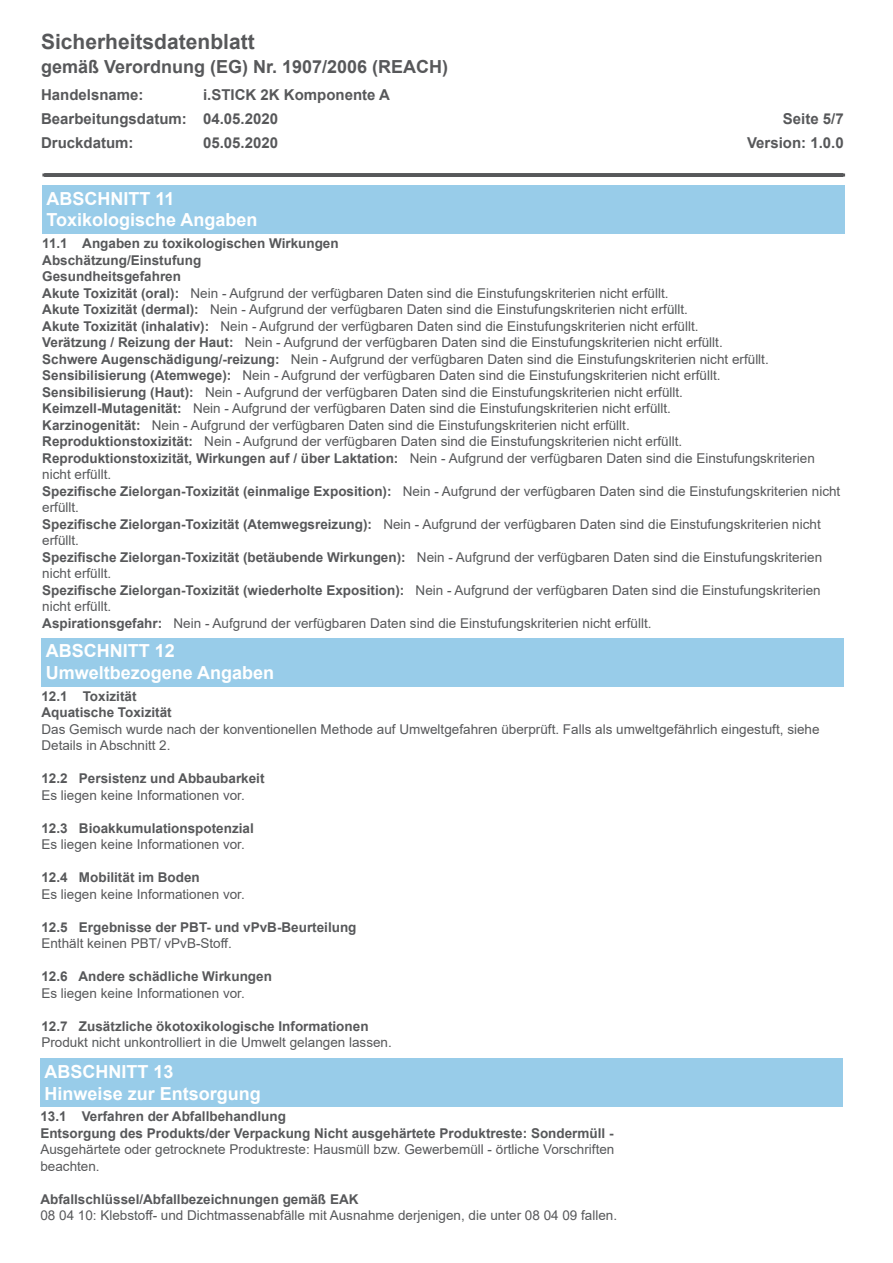
<style>
.page{position:relative;width:893px;height:1263px;background:#fff}
.page>*{position:absolute;margin:0;border:0;box-sizing:border-box;transform-origin:0 0}
.t1{font:700 21px "Arial";color:#57585a}
.t2{font:700 18px/21.6px "Arial";color:#fff}
.t3{font:700 18px "Arial";color:#57585a}
.t4{font:700 15px/24px "Arial";color:#57585a}
.t5{font:13.5px/16.5px "Arial";color:#57585a}
.t6{font:700 13.5px/16.5px "Arial";color:#57585a}
.s1{font-weight:700}
</style>
<div class="page">
<div style="left:41px;top:638px;width:803px;height:49px;background:#98cce9"></div>
<hr style="left:44px;top:173px;width:800px;height:4px;background:#57585a">
<div style="left:42px;top:185px;width:803px;height:49px;background:#98cce9"></div>
<div style="left:40px;top:1058px;width:803px;height:49px;background:#98cce9"></div>
<h1 class="t1" style="left:41px;top:27px;width:215px">Sicherheitsdatenblatt</h1>
<h2 class="t3" style="left:41px;top:54px;width:409px">gemäß Verordnung (EG) Nr. 1907/2006 (REACH)</h2>
<p class="t4" style="left:41px;top:83px;width:104px">Handelsname:</p>
<p class="t4" style="left:41px;top:83px;width:350px;text-indent:162px">i.STICK 2K Komponente A<br>Bearbeitungsdatum: 04.05.2020</p>
<p class="t4" style="left:783px;top:107px;width:62px">Seite 5/7</p>
<p class="t4" style="left:41px;top:131px;width:94px">Druckdatum:</p>
<p class="t4" style="left:203px;top:131px;width:77px">05.05.2020</p>
<p class="t4" style="left:747px;top:131px;width:98px">Version: 1.0.0</p>
<h2 class="t2" style="left:47px;top:188px;width:213px">ABSCHNITT 11<br>Toxikologische Angaben</h2>
<p class="t5" style="left:42px;top:235px;width:799px"><span class="s1">11.1 Angaben zu toxikologischen Wirkungen<br>Abschätzung/Einstufung<br>Gesundheitsgefahren<br>Akute Toxizität (oral):</span> Nein - Aufgrund der verfügbaren Daten sind die Einstufungskriterien nicht erfüllt.<br><span class="s1">Akute Toxizität (dermal):</span> Nein - Aufgrund der verfügbaren Daten sind die Einstufungskriterien nicht erfüllt.<br><span class="s1">Akute Toxizität (inhalativ):</span> Nein - Aufgrund der verfügbaren Daten sind die Einstufungskriterien nicht erfüllt.<br><span class="s1">Verätzung / Reizung der Haut:</span> Nein - Aufgrund der verfügbaren Daten sind die Einstufungskriterien nicht erfüllt.<br><span class="s1">Schwere Augenschädigung/-reizung:</span> Nein - Aufgrund der verfügbaren Daten sind die Einstufungskriterien nicht erfüllt.<br><span class="s1">Sensibilisierung (Atemwege):</span> Nein - Aufgrund der verfügbaren Daten sind die Einstufungskriterien nicht erfüllt.<br><span class="s1">Sensibilisierung (Haut):</span> Nein - Aufgrund der verfügbaren Daten sind die Einstufungskriterien nicht erfüllt.<br><span class="s1">Keimzell-Mutagenität:</span> Nein - Aufgrund der verfügbaren Daten sind die Einstufungskriterien nicht erfüllt.<br><span class="s1">Karzinogenität:</span> Nein - Aufgrund der verfügbaren Daten sind die Einstufungskriterien nicht erfüllt.<br><span class="s1">Reproduktionstoxizität:</span> Nein - Aufgrund der verfügbaren Daten sind die Einstufungskriterien nicht erfüllt.<br><span class="s1">Reproduktionstoxizität, Wirkungen auf / über Laktation:</span> Nein - Aufgrund der verfügbaren Daten sind die Einstufungskriterien nicht erfüllt.<br><span class="s1">Spezifische Zielorgan-Toxizität (einmalige Exposition):</span> Nein - Aufgrund der verfügbaren Daten sind die Einstufungskriterien nicht erfüllt.<br><span class="s1">Spezifische Zielorgan-Toxizität (Atemwegsreizung):</span> Nein - Aufgrund der verfügbaren Daten sind die Einstufungskriterien nicht erfüllt.<br><span class="s1">Spezifische Zielorgan-Toxizität (betäubende Wirkungen):</span> Nein - Aufgrund der verfügbaren Daten sind die Einstufungskriterien nicht erfüllt.<br><span class="s1">Spezifische Zielorgan-Toxizität (wiederholte Exposition):</span> Nein - Aufgrund der verfügbaren Daten sind die Einstufungskriterien nicht erfüllt.<br><span class="s1">Aspirationsgefahr:</span> Nein - Aufgrund der verfügbaren Daten sind die Einstufungskriterien nicht erfüllt.</p>
<h2 class="t2" style="left:46px;top:640px;width:230px">ABSCHNITT 12<br>Umweltbezogene Angaben</h2>
<p class="t6" style="left:41px;top:688px;width:132px">12.1 Toxizität<br>Aquatische Toxizität</p>
<p class="t5" style="left:41px;top:721px;width:780px">Das Gemisch wurde nach der konventionellen Methode auf Umweltgefahren überprüft. Falls als umweltgefährlich eingestuft, siehe<br>Details in Abschnitt 2.</p>
<p class="t6" style="left:41px;top:770px;width:225px">12.2 Persistenz und Abbaubarkeit</p>
<p class="t5" style="left:41px;top:787px;width:205px">Es liegen keine Informationen vor.</p>
<p class="t6" style="left:41px;top:820px;width:214px">12.3 Bioakkumulationspotenzial</p>
<p class="t5" style="left:41px;top:836px;width:205px">Es liegen keine Informationen vor.</p>
<p class="t6" style="left:41px;top:869px;width:160px">12.4 Mobilität im Boden</p>
<p class="t5" style="left:41px;top:886px;width:205px">Es liegen keine Informationen vor.</p>
<p class="t6" style="left:41px;top:919px;width:317px">12.5 Ergebnisse der PBT- und vPvB-Beurteilung</p>
<p class="t5" style="left:41px;top:935px;width:192px">Enthält keinen PBT/ vPvB-Stoff.</p>
<p class="t6" style="left:41px;top:968px;width:232px">12.6 Andere schädliche Wirkungen</p>
<p class="t5" style="left:41px;top:985px;width:205px">Es liegen keine Informationen vor.</p>
<p class="t6" style="left:41px;top:1018px;width:329px">12.7 Zusätzliche ökotoxikologische Informationen</p>
<p class="t5" style="left:41px;top:1034px;width:352px">Produkt nicht unkontrolliert in die Umwelt gelangen lassen.</p>
<h2 class="t2" style="left:45px;top:1061px;width:218px">ABSCHNITT 13<br>Hinweise zur Entsorgung</h2>
<p class="t6" style="left:40px;top:1108px;width:575px">13.1 Verfahren der Abfallbehandlung<br>Entsorgung des Produkts/der Verpackung Nicht ausgehärtete Produktreste: Sondermüll -</p>
<p class="t5" style="left:40px;top:1141px;width:576px">Ausgehärtete oder getrocknete Produktreste: Hausmüll bzw. Gewerbemüll - örtliche Vorschriften beachten.</p>
<p class="t6" style="left:40px;top:1191px;width:320px">Abfallschlüssel/Abfallbezeichnungen gemäß EAK</p>
<p class="t5" style="left:40px;top:1207px;width:578px">08 04 10: Klebstoff- und Dichtmassenabfälle mit Ausnahme derjenigen, die unter 08 04 09 fallen.</p>
</div>
